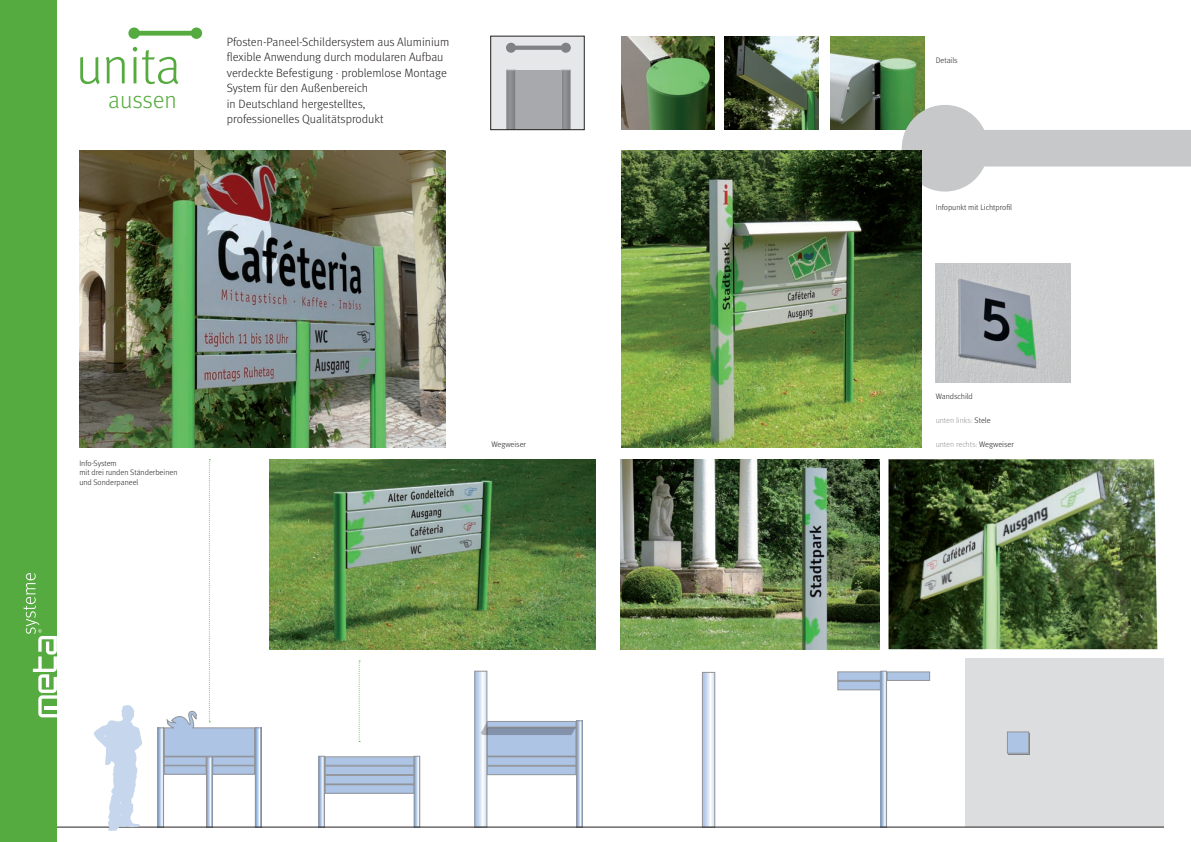
<style>
.page{position:relative;width:1191px;height:842px;background:#fff}
.page>*{position:absolute;margin:0;border:0;box-sizing:border-box;transform-origin:0 0}
.t1{font:300 24px "Meta";color:#56ab40}
.t2{font:300 12px/15.5px "Meta";color:#231f20}
.t3{font:300 8px/9.6px "Meta";color:#231f20}
.t4{font:300 8px "Meta";color:#939598}
.s1{color:#231f20}
</style>
<div class="page">
<div style="left:873px;top:673px;width:23px;height:7px;background:#92969b"></div>
<div style="left:965px;top:659px;width:198px;height:168px;background:#dcdddf"></div>
<svg style="left:164px;top:756px;width:91px;height:18px"></svg>
<div style="left:164px;top:757px;width:42px;height:8px;background:#adc4e5"></div>
<div style="left:164px;top:757px;width:42px;height:8px;border:1px solid #939598"></div>
<div style="left:164px;top:766px;width:42px;height:8px;background:#adc4e5"></div>
<div style="left:164px;top:766px;width:42px;height:8px;border:1px solid #939598"></div>
<div style="left:213px;top:757px;width:41px;height:8px;background:#adc4e5"></div>
<div style="left:213px;top:757px;width:41px;height:8px;border:1px solid #939598"></div>
<div style="left:213px;top:766px;width:41px;height:8px;background:#adc4e5"></div>
<div style="left:213px;top:766px;width:41px;height:8px;border:1px solid #939598"></div>
<svg style="left:160px;top:730px;width:2px;height:95px"></svg>
<div style="left:158px;top:728px;width:6px;height:99px;border:1px solid #939598"></div>
<svg style="left:257px;top:730px;width:2px;height:95px"></svg>
<div style="left:255px;top:728px;width:6px;height:99px;border:1px solid #939598"></div>
<svg style="left:208px;top:759px;width:2px;height:66px"></svg>
<div style="left:206px;top:757px;width:6px;height:70px;border:1px solid #939598"></div>
<div style="left:1008px;top:733px;width:21px;height:21px;background:#9aa2ae"></div>
<svg style="left:704px;top:674px;width:9px;height:151px"></svg>
<div style="left:702px;top:672px;width:13px;height:155px;border:1px solid #939598"></div>
<div style="left:484px;top:722px;width:95px;height:52px;background:#929498"></div>
<svg style="left:477px;top:673px;width:8px;height:152px"></svg>
<div style="left:475px;top:671px;width:12px;height:156px;border:1px solid #939598"></div>
<svg style="left:578px;top:723px;width:2px;height:102px"></svg>
<div style="left:576px;top:721px;width:6px;height:106px;border:1px solid #939598"></div>
<div style="left:487px;top:728px;width:89px;height:28px;background:#adc4e5"></div>
<div style="left:487px;top:728px;width:89px;height:28px;border:1px solid #939598"></div>
<svg style="left:481px;top:721px;width:95px;height:14px"></svg>
<div style="left:487px;top:721px;width:89px;height:6px;background:#adc4e5"></div>
<div style="left:487px;top:721px;width:89px;height:6px;border:1px solid #939598"></div>
<div style="left:487px;top:757px;width:89px;height:8px;background:#adc4e5"></div>
<div style="left:487px;top:757px;width:89px;height:8px;border:1px solid #939598"></div>
<div style="left:487px;top:766px;width:89px;height:9px;background:#adc4e5"></div>
<div style="left:487px;top:766px;width:89px;height:9px;border:1px solid #939598"></div>
<div style="left:838px;top:672px;width:42px;height:8px;background:#adc4e5"></div>
<div style="left:837px;top:672px;width:43px;height:8px;border:1px solid #939598"></div>
<div style="left:887px;top:672px;width:42px;height:8px;background:#adc4e5"></div>
<div style="left:887px;top:672px;width:42px;height:8px;border:1px solid #939598"></div>
<div style="left:838px;top:681px;width:42px;height:9px;background:#adc4e5"></div>
<div style="left:837px;top:681px;width:43px;height:9px;border:1px solid #939598"></div>
<svg style="left:882px;top:673px;width:2px;height:152px"></svg>
<div style="left:880px;top:671px;width:6px;height:156px;border:1px solid #939598"></div>
<div style="left:322px;top:757px;width:95px;height:35px;background:linear-gradient(to right,#979da6,#989ea8)"></div>
<svg style="left:416px;top:758px;width:2px;height:67px"></svg>
<div style="left:414px;top:756px;width:6px;height:71px;border:1px solid #939598"></div>
<div style="left:319px;top:756px;width:5px;height:71px;background:#c5d5ed"></div>
<div style="left:319px;top:756px;width:5px;height:71px;border:1px solid #939598"></div>
<div style="left:325px;top:766px;width:89px;height:9px;background:#adc4e5"></div>
<div style="left:325px;top:766px;width:89px;height:9px;border:1px solid #939598"></div>
<div style="left:325px;top:757px;width:89px;height:8px;background:#adc4e5"></div>
<div style="left:325px;top:757px;width:89px;height:8px;border:1px solid #939598"></div>
<div style="left:325px;top:785px;width:89px;height:8px;background:#adc4e5"></div>
<div style="left:325px;top:785px;width:89px;height:8px;border:1px solid #939598"></div>
<div style="left:325px;top:775px;width:89px;height:9px;background:#adc4e5"></div>
<div style="left:325px;top:775px;width:89px;height:9px;border:1px solid #939598"></div>
<hr style="left:49px;top:827px;width:1114px;height:1px;background:#231f20">
<div style="left:1007px;top:732px;width:21px;height:21px;background:#adc4e5"></div>
<div style="left:1007px;top:732px;width:21px;height:21px;border:1px solid #939598"></div>
<svg style="left:94px;top:705px;width:48px;height:126px"></svg>
<img style="left:831px;top:36px;width:93px;height:94px">
<svg style="left:901px;top:105px;width:290px;height:87px"></svg>
<svg style="left:128px;top:27px;width:74px;height:12px"></svg>
<svg style="left:80px;top:57px;width:20px;height:27px"></svg>
<svg style="left:106px;top:57px;width:19px;height:26px"></svg>
<svg style="left:133px;top:47px;width:45px;height:37px"></svg>
<div style="left:0;top:0;width:57px;height:842px;background:#56ab40"></div>
<img style="left:621px;top:150px;width:300px;height:298px">
<img style="left:269px;top:459px;width:326px;height:190px">
<img style="left:888px;top:459px;width:269px;height:190px">
<img style="left:79px;top:150px;width:367px;height:298px">
<img style="left:620px;top:459px;width:259px;height:190px">
<img style="left:621px;top:36px;width:93px;height:94px">
<img style="left:724px;top:36px;width:94px;height:94px">
<svg style="left:164px;top:459px;width:91px;height:297px"></svg>
<svg style="left:358px;top:660px;width:2px;height:82px"></svg>
<img style="left:935px;top:264px;width:135px;height:119px">
<div style="left:491px;top:36px;width:93px;height:94px;background:#e6e7e9"></div>
<svg style="left:561px;top:70px;width:9px;height:58px"></svg>
<svg style="left:506px;top:70px;width:10px;height:58px"></svg>
<div style="left:516px;top:70px;width:45px;height:60px;background:#a8a9ad"></div>
<svg style="left:506px;top:43px;width:65px;height:10px"></svg>
<div style="left:490px;top:36px;width:94px;height:94px;border:1px solid #231f20"></div>
<svg style="left:23px;top:573px;width:34px;height:144px"></svg>
<h1 class="t1" style="left:108px;top:86px;width:70px">aussen</h1>
<p class="t2" style="left:227px;top:34px;width:224px">Pfosten-Paneel-Schildersystem aus Aluminium flexible Anwendung durch modularen Aufbau verdeckte Befestigung · problemlose Montage System für den Außenbereich<br>in Deutschland hergestelltes,<br>professionelles Qualitätsprodukt</p>
<p class="t3" style="left:79px;top:458px;width:100px">Info-System<br>mit drei runden Ständerbeinen und Sonderpaneel</p>
<p class="t3" style="left:491px;top:440px;width:36px">Wegweiser</p>
<p class="t3" style="left:935px;top:55px;width:23px">Details</p>
<p class="t3" style="left:935px;top:203px;width:78px">Infopunkt mit Lichtprofil</p>
<p class="t3" style="left:935px;top:391px;width:39px">Wandschild</p>
<p class="t4" style="left:935px;top:416px;width:56px">unten links: <span class="s1">Stele</span></p>
<p class="t4" style="left:935px;top:440px;width:79px">unten rechts: <span class="s1">Wegweiser</span></p>
</div>
